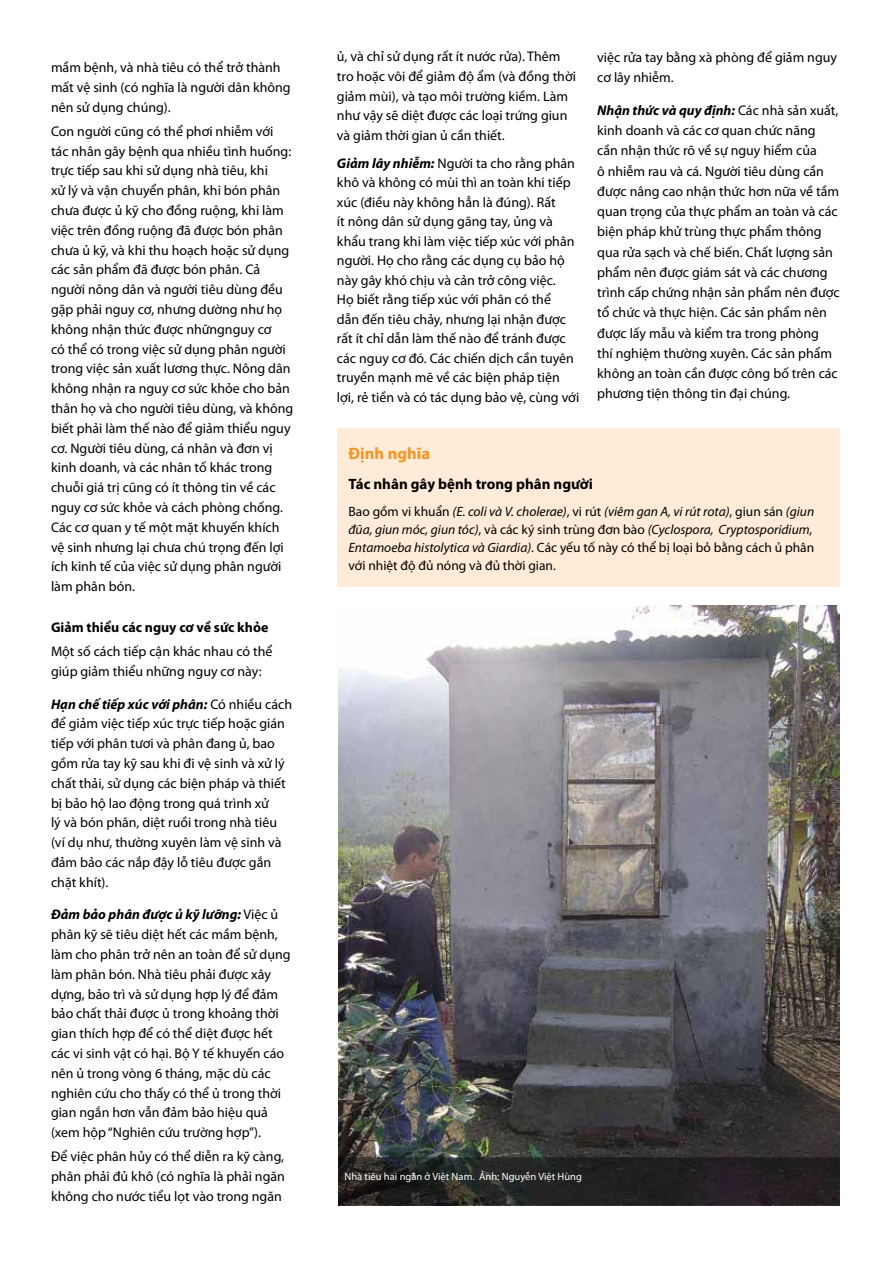
<style>
.page{position:relative;width:893px;height:1263px;background:#fff}
.page>*{position:absolute;margin:0;border:0;box-sizing:border-box;transform-origin:0 0}
.t1{font:700 16.5px "Myriad Pro";letter-spacing:.005em;color:#f89420}
.t2{font:700 15px "Myriad Pro";color:#000}
.t3{font:13.95px/19.8px "Myriad Pro";color:#000}
.t4{font:700 13.95px "Myriad Pro";color:#000}
.t5{font:italic 13.5px/18px "Myriad Pro";color:#000}
.t6{font:10.5px "Myriad Pro";letter-spacing:.005em;color:#fff}
.s1{font-weight:700;font-style:italic}
.s2{font-style:normal}
</style>
<div class="page">
<img style="left:338px;top:605px;width:502px;height:552px">
<div style="left:337px;top:428px;width:503px;height:159px;background:#ffebd7"></div>
<svg style="left:338px;top:1157px;width:502px;height:48px;background:#232222"></svg>
<p class="t3" style="left:51px;top:57px;width:241px">mầm bệnh, và nhà tiêu có thể trở thành mất vệ sinh (có nghĩa là người dân không nên sử dụng chúng).</p>
<p class="t3" style="left:51px;top:121px;width:244px">Con người cũng có thể phơi nhiễm với tác nhân gây bệnh qua nhiều tình huống: trực tiếp sau khi sử dụng nhà tiêu, khi<br>xử lý và vận chuyển phân, khi bón phân chưa được ủ kỹ cho đồng ruộng, khi làm việc trên đồng ruộng đã được bón phân chưa ủ kỹ, và khi thu hoạch hoặc sử dụng các sản phẩm đã được bón phân. Cả người nông dân và người tiêu dùng đều gặp phải nguy cơ, nhưng dường như họ không nhận thức được nhữngnguy cơ<br>có thể có trong việc sử dụng phân người trong việc sản xuất lương thực. Nông dân không nhận ra nguy cơ sức khỏe cho bản thân họ và cho người tiêu dùng, và không biết phải làm thế nào để giảm thiểu nguy cơ. Người tiêu dùng, cá nhân và đơn vị kinh doanh, và các nhân tố khác trong chuỗi giá trị cũng có ít thông tin về các nguy cơ sức khỏe và cách phòng chống.<br>Các cơ quan y tế một mặt khuyến khích vệ sinh nhưng lại chưa chú trọng đến lợi ích kinh tế của việc sử dụng phân người làm phân bón.</p>
<p class="t4" style="left:51px;top:618px;width:219px">Giảm thiểu các nguy cơ về sức khỏe</p>
<p class="t3" style="left:51px;top:641px;width:223px">Một số cách tiếp cận khác nhau có thể giúp giảm thiểu những nguy cơ này:</p>
<p class="t3" style="left:51px;top:694px;width:243px"><span class="s1">Hạn chế tiếp xúc với phân:</span> Có nhiều cách để giảm việc tiếp xúc trực tiếp hoặc gián tiếp với phân tươi và phân đang ủ, bao gồm rửa tay kỹ sau khi đi vệ sinh và xử lý chất thải, sử dụng các biện pháp và thiết bị bảo hộ lao động trong quá trình xử<br>lý và bón phân, diệt ruồi trong nhà tiêu (ví dụ như, thường xuyên làm vệ sinh và đảm bảo các nắp đậy lỗ tiêu được gắn chặt khít).</p>
<p class="t3" style="left:51px;top:904px;width:241px"><span class="s1">Đảm bảo phân được ủ kỹ lưỡng:</span> Việc ủ phân kỹ sẽ tiêu diệt hết các mầm bệnh, làm cho phân trở nên an toàn để sử dụng làm phân bón. Nhà tiêu phải được xây dựng, bảo trì và sử dụng hợp lý để đảm bảo chất thải được ủ trong khoảng thời gian thích hợp để có thể diệt được hết các vi sinh vật có hại. Bộ Y tế khuyến cáo nên ủ trong vòng 6 tháng, mặc dù các nghiên cứu cho thấy có thể ủ trong thời gian ngắn hơn vẫn đảm bảo hiệu quả (xem hộp “Nghiên cứu trường hợp”).</p>
<p class="t3" style="left:51px;top:1146px;width:235px;text-align:justify">Để việc phân hủy có thể diễn ra kỹ càng, phân phải đủ khô (có nghĩa là phải ngăn không cho nước tiểu lọt vào trong ngăn</p>
<p class="t3" style="left:337px;top:47px;width:241px">ủ, và chỉ sử dụng rất ít nước rửa). Thêm tro hoặc vôi để giảm độ ẩm (và đồng thời giảm mùi), và tạo môi trường kiềm. Làm như vậy sẽ diệt được các loại trứng giun và giảm thời gian ủ cần thiết.</p>
<p class="t3" style="left:337px;top:153px;width:244px"><span class="s1">Giảm lây nhiễm:</span> Người ta cho rằng phân khô và không có mùi thì an toàn khi tiếp xúc (điều này không hẳn là đúng). Rất<br>ít nông dân sử dụng găng tay, ủng và khẩu trang khi làm việc tiếp xúc với phân người. Họ cho rằng các dụng cụ bảo hộ này gây khó chịu và cản trở công việc.<br>Họ biết rằng tiếp xúc với phân có thể<br>dẫn đến tiêu chảy, nhưng lại nhận được rất ít chỉ dẫn làm thế nào để tránh được các nguy cơ đó. Các chiến dịch cần tuyên truyền mạnh mẽ về các biện pháp tiện lợi, rẻ tiền và có tác dụng bảo vệ, cùng với</p>
<p class="t3" style="left:597px;top:46px;width:241px;line-height:20.2px">việc rửa tay bằng xà phòng để giảm nguy cơ lây nhiễm.</p>
<p class="t3" style="left:597px;top:100px;width:244px;line-height:20.2px"><span class="s1">Nhận thức và quy định:</span> Các nhà sản xuất, kinh doanh và các cơ quan chức năng cần nhận thức rõ về sự nguy hiểm của<br>ô nhiễm rau và cá. Người tiêu dùng cần được nâng cao nhận thức hơn nữa về tầm quan trọng của thực phẩm an toàn và các biện pháp khử trùng thực phẩm thông qua rửa sạch và chế biến. Chất lượng sản phẩm nên được giám sát và các chương trình cấp chứng nhận sản phẩm nên được tổ chức và thực hiện. Các sản phẩm nên được lấy mẫu và kiểm tra trong phòng<br>thí nghiệm thường xuyên. Các sản phẩm không an toàn cần được công bố trên các phương tiện thông tin đại chúng.</p>
<p class="t1" style="left:349px;top:442px;width:83px">Định nghĩa</p>
<p class="t2" style="left:349px;top:475px;width:246px">Tác nhân gây bệnh trong phân người</p>
<p class="t5" style="left:349px;top:502px;width:467px"><span class="s2">Bao gồm vi khuẩn</span> (E. coli và V. cholerae)<span class="s2">, vi rút</span> (viêm gan A, vi rút rota)<span class="s2">, giun sán</span> (giun đũa, giun móc, giun tóc)<span class="s2">, và các ký sinh trùng đơn bào</span> (Cyclospora, Cryptosporidium, Entamoeba histolytica và Giardia)<span class="s2">. Các yếu tố này có thể bị loại bỏ bằng cách ủ phân với nhiệt độ đủ nóng và đủ thời gian.</span></p>
<p class="t6" style="left:344px;top:1170px;width:239px">Nhà tiêu hai ngăn ở Việt Nam. Ảnh: Nguyễn Việt Hùng</p>
</div>
